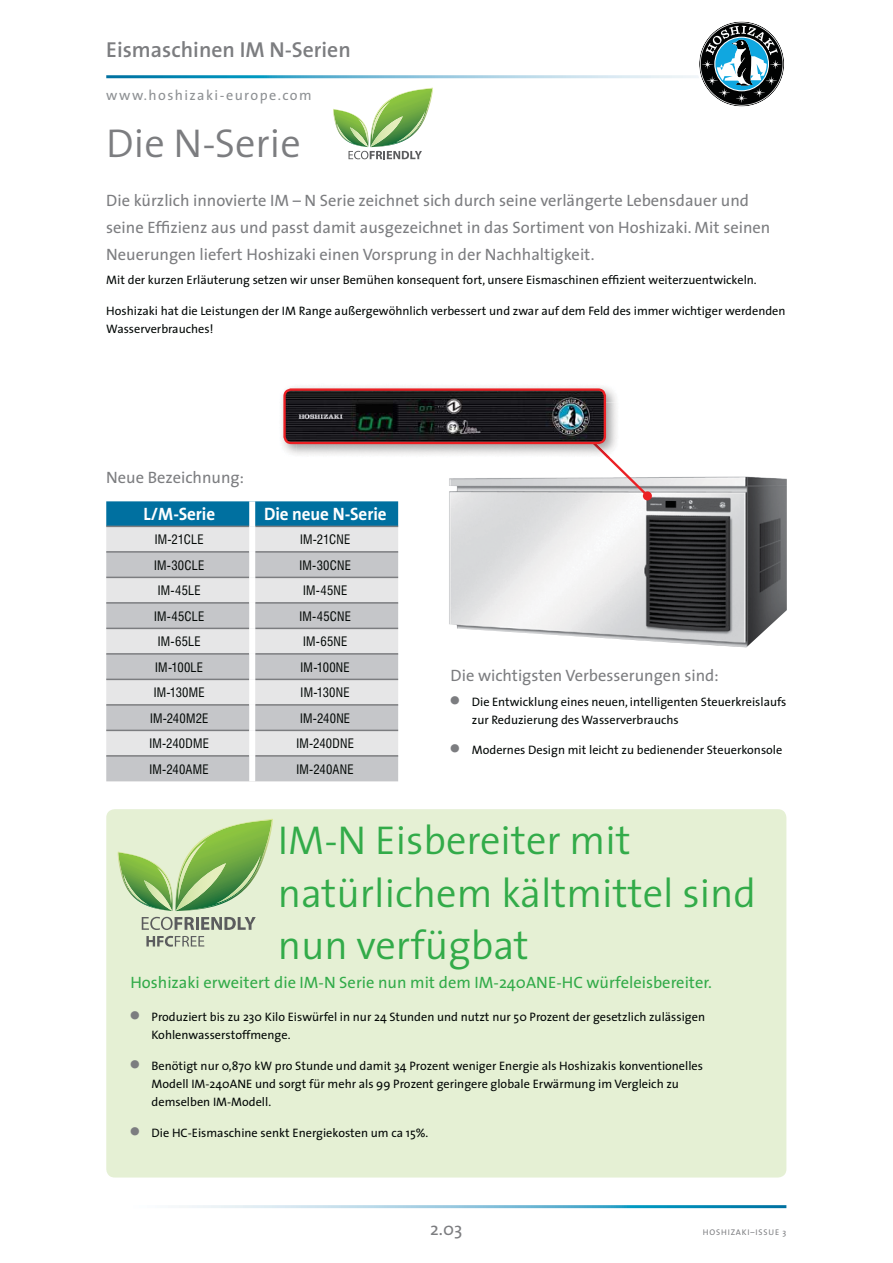
<style>
.page{position:relative;width:893px;height:1263px;background:#fff}
.page>*{position:absolute;margin:0;border:0;box-sizing:border-box;transform-origin:0 0}
.t1{font:300 40.5px/52.5px "The Sans";color:#32ab49}
.t2{font:300 40.5px "The Sans";color:#7c7d80}
.t3{font:600 21.75px "The Sans";color:#7c7d80}
.t4{font:700 18px "The Sans";letter-spacing:-.005em;color:#fff;scale:.95 1}
.t5{font:18px "The Sans";color:#7c7d80}
.t6{font:16.5px/27px "The Sans";color:#7c7d80}
.t7{font:16.5px "The Sans";color:#32ab49}
.t8{font:14.25px "The Sans";letter-spacing:.1em;color:#8e9194}
.t9{font:condensed 12.75px "Swiss 721 BT";letter-spacing:.015em;color:#030806}
.t10{font:12.3px/18px "The Sans";color:#030806}
.t11{font:8.25px "The Sans";letter-spacing:.1em;color:#7c7d80}
</style>
<div class="page">
<svg style="left:701px;top:23px;width:81px;height:82px"></svg>
<div style="left:697px;top:19px;width:89px;height:90px;border:2px solid #fff;border-radius:50%"></div>
<div style="left:106px;top:809px;width:680px;height:369px;background:#e5f0d4;border-radius:9px"></div>
<svg style="left:118px;top:819px;width:155px;height:92px"></svg>
<svg style="left:142px;top:917px;width:114px;height:13px"></svg>
<svg style="left:146px;top:936px;width:58px;height:11px"></svg>
<img style="left:449px;top:476px;width:338px;height:171px">
<div style="left:643px;top:491px;width:9px;height:9px;background:#eb2024;border-radius:50%"></div>
<svg style="left:572px;top:458px;width:76px;height:38px"></svg>
<svg style="left:106px;top:501px;width:292px;height:25px;background:#0572a1"></svg>
<div style="left:106px;top:527px;width:292px;height:24px;background:#e6e6e7"></div>
<svg style="left:106px;top:553px;width:292px;height:228px;background:#d2d3d5"></svg>
<hr style="left:106px;top:526px;width:143px;height:1px;background:#7c7d80">
<hr style="left:255px;top:526px;width:143px;height:1px;background:#7c7d80">
<hr style="left:106px;top:551px;width:143px;height:2px;background:#7c7d80">
<hr style="left:255px;top:551px;width:143px;height:2px;background:#7c7d80">
<hr style="left:106px;top:577px;width:143px;height:1px;background:#7c7d80">
<hr style="left:255px;top:577px;width:143px;height:1px;background:#7c7d80">
<hr style="left:106px;top:602px;width:143px;height:2px;background:#7c7d80">
<hr style="left:255px;top:602px;width:143px;height:2px;background:#7c7d80">
<hr style="left:106px;top:628px;width:143px;height:1px;background:#7c7d80">
<hr style="left:255px;top:628px;width:143px;height:1px;background:#7c7d80">
<hr style="left:106px;top:653px;width:143px;height:2px;background:#7c7d80">
<hr style="left:255px;top:653px;width:143px;height:2px;background:#7c7d80">
<hr style="left:106px;top:679px;width:143px;height:1px;background:#7c7d80">
<hr style="left:255px;top:679px;width:143px;height:1px;background:#7c7d80">
<hr style="left:106px;top:704px;width:143px;height:2px;background:#7c7d80">
<hr style="left:255px;top:704px;width:143px;height:2px;background:#7c7d80">
<hr style="left:106px;top:730px;width:143px;height:1px;background:#7c7d80">
<hr style="left:255px;top:730px;width:143px;height:1px;background:#7c7d80">
<hr style="left:106px;top:755px;width:143px;height:2px;background:#7c7d80">
<hr style="left:255px;top:755px;width:143px;height:2px;background:#7c7d80">
<div style="left:249px;top:501px;width:6px;height:25px;background:#fff"></div>
<div style="left:249px;top:526px;width:6px;height:26px;background:#fff"></div>
<div style="left:249px;top:552px;width:6px;height:25px;background:#fff"></div>
<div style="left:249px;top:577px;width:6px;height:26px;background:#fff"></div>
<div style="left:249px;top:603px;width:6px;height:25px;background:#fff"></div>
<div style="left:249px;top:628px;width:6px;height:26px;background:#fff"></div>
<div style="left:249px;top:654px;width:6px;height:25px;background:#fff"></div>
<div style="left:249px;top:679px;width:6px;height:26px;background:#fff"></div>
<div style="left:249px;top:705px;width:6px;height:25px;background:#fff"></div>
<div style="left:249px;top:730px;width:6px;height:26px;background:#fff"></div>
<div style="left:249px;top:756px;width:6px;height:25px;background:#fff"></div>
<img style="left:281px;top:386px;width:335px;height:68px">
<img style="left:296px;top:403px;width:321px;height:55px">
<img style="left:572px;top:422px;width:38px;height:36px">
<img style="left:285px;top:390px;width:320px;height:53px;border-radius:7px">
<div style="left:283px;top:388px;width:323px;height:56px;border:2px solid #eb2024;border-radius:7px"></div>
<svg style="left:333px;top:88px;width:100px;height:71px"></svg>
<h2 class="t3" style="left:106px;top:42px;width:246px">Eismaschinen IM N-Serien</h2>
<p class="t8" style="left:106px;top:90px;width:207px">www.hoshizaki-europe.com</p>
<h1 class="t2" style="left:106px;top:127px;width:196px">Die N-Serie</h1>
<p class="t6" style="left:106px;top:188px;width:666px">Die kürzlich innovierte IM – N Serie zeichnet sich durch seine verlängerte Lebensdauer und seine Effizienz aus und passt damit ausgezeichnet in das Sortiment von Hoshizaki. Mit seinen<br>Neuerungen liefert Hoshizaki einen Vorsprung in der Nachhaltigkeit.</p>
<p class="t10" style="left:106px;top:272px;width:652px">Mit der kurzen Erläuterung setzen wir unser Bemühen konsequent fort, unsere Eismaschinen effizient weiterzuentwickeln.</p>
<p class="t10" style="left:106px;top:303px;width:681px">Hoshizaki hat die Leistungen der IM Range außergewöhnlich verbessert und zwar auf dem Feld des immer wichtiger werdenden<br>Wasserverbrauches!</p>
<h3 class="t6" style="left:106px;top:465px;width:139px">Neue Bezeichnung:</h3>
<h3 class="t4" style="left:143px;top:506px;width:77px">L/M-Serie</h3>
<h3 class="t4" style="left:264px;top:506px;width:130px">Die neue N-Serie</h3>
<p class="t9" style="left:155px;top:534px;width:50px">IM-21CLE</p>
<p class="t9" style="left:300px;top:534px;width:52px">IM-21CNE</p>
<p class="t9" style="left:154px;top:560px;width:52px">IM-30CLE</p>
<p class="t9" style="left:299px;top:560px;width:53px">IM-30CNE</p>
<p class="t9" style="left:158px;top:585px;width:45px">IM-45LE</p>
<p class="t9" style="left:303px;top:585px;width:46px">IM-45NE</p>
<p class="t9" style="left:154px;top:611px;width:52px">IM-45CLE</p>
<p class="t9" style="left:299px;top:611px;width:53px">IM-45CNE</p>
<p class="t9" style="left:158px;top:636px;width:45px">IM-65LE</p>
<p class="t9" style="left:303px;top:636px;width:46px">IM-65NE</p>
<p class="t9" style="left:155px;top:662px;width:49px">IM-100LE</p>
<p class="t9" style="left:301px;top:662px;width:51px">IM-100NE</p>
<p class="t9" style="left:154px;top:687px;width:53px">IM-130ME</p>
<p class="t9" style="left:301px;top:687px;width:51px">IM-130NE</p>
<p class="t9" style="left:150px;top:713px;width:60px">IM-240M2E</p>
<p class="t9" style="left:300px;top:713px;width:51px">IM-240NE</p>
<p class="t9" style="left:149px;top:738px;width:61px">IM-240DME</p>
<p class="t9" style="left:296px;top:738px;width:59px">IM-240DNE</p>
<p class="t9" style="left:150px;top:764px;width:61px">IM-240AME</p>
<p class="t9" style="left:297px;top:764px;width:59px">IM-240ANE</p>
<h3 class="t6" style="left:451px;top:664px;width:269px">Die wichtigsten Verbesserungen sind:</h3>
<p class="t10" style="left:472px;top:694px;width:316px;text-indent:-21px"><sup>●</sup> Die Entwicklung eines neuen, intelligenten Steuerkreislaufs zur Reduzierung des Wasserverbrauchs</p>
<p class="t10" style="left:451px;top:742px;width:333px"><sup>●</sup> Modernes Design mit leicht zu bedienender Steuerkonsole</p>
<h1 class="t1" style="left:278px;top:817px;width:480px">IM-N Eisbereiter mit natürlichem kältmittel sind nun verfügbat</h1>
<h3 class="t7" style="left:130px;top:976px;width:583px">Hoshizaki erweitert die IM-N Serie nun mit dem IM-240ANE-HC würfeleisbereiter.</h3>
<p class="t10" style="left:152px;top:1009px;width:555px;text-indent:-21px"><sup>●</sup> Produziert bis zu 230 Kilo Eiswürfel in nur 24 Stunden und nutzt nur 50 Prozent der gesetzlich zulässigen<br>Kohlenwasserstoffmenge.</p>
<p class="t10" style="left:152px;top:1058px;width:553px;text-indent:-21px"><sup>●</sup> Benötigt nur 0,870 kW pro Stunde und damit 34 Prozent weniger Energie als Hoshizakis konventionelles<br>Modell IM-240ANE und sorgt für mehr als 99 Prozent geringere globale Erwärmung im Vergleich zu demselben IM-Modell.</p>
<p class="t10" style="left:130px;top:1125px;width:299px"><sup>●</sup> Die HC-Eismaschine senkt Energiekosten um ca 15%.</p>
<h3 class="t5" style="left:430px;top:1222px;width:34px">2.03</h3>
<p class="t11" style="left:703px;top:1229px;width:85px">HOSHIZAKI–ISSUE 3</p>
</div>
